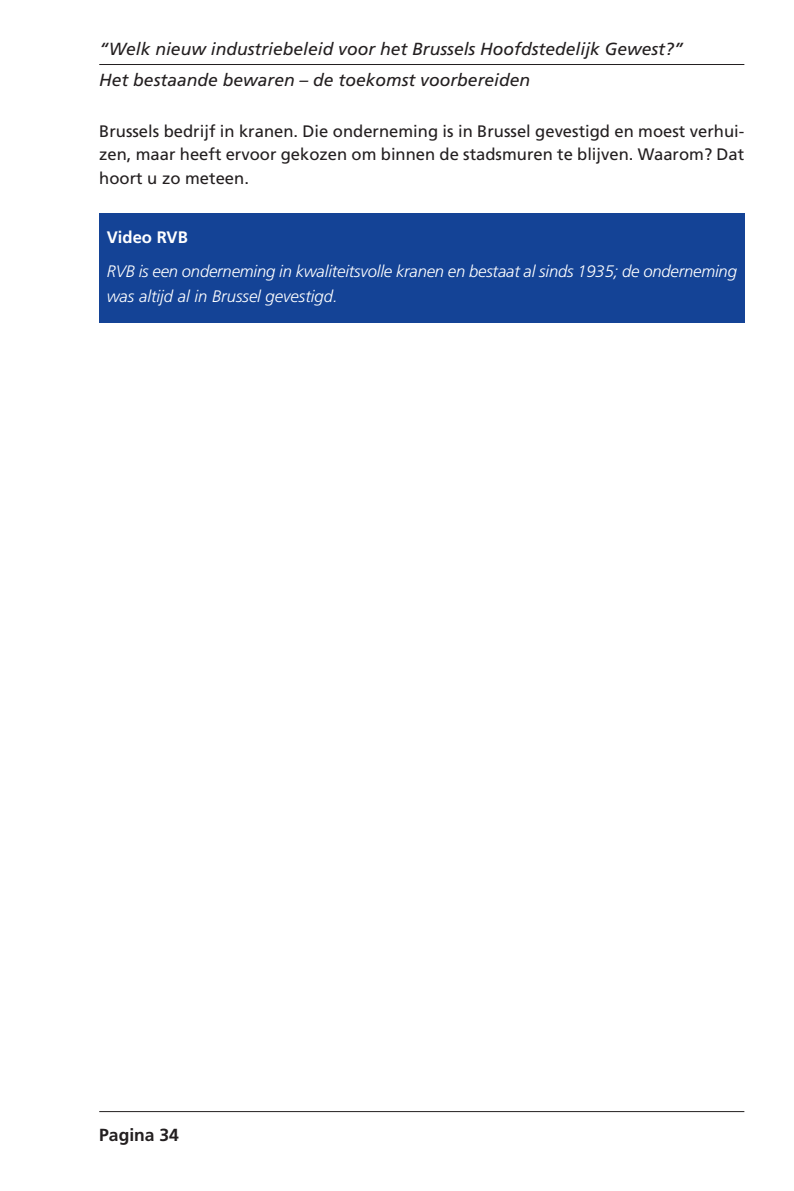
<style>
.page{position:relative;width:794px;height:1191px;background:#fff}
.page>*{position:absolute;margin:0;border:0;box-sizing:border-box;transform-origin:0 0}
.t1{font:italic 17.5px/31px "Frutiger LT Std";color:#231f20}
.t2{font:700 17.5px "Frutiger LT Std";color:#231f20}
.t3{font:16.62px/23.6px "Frutiger LT Std";color:#231f20;text-align:justify}
.t4{font:italic 300 16.62px/24.5px "Frutiger LT Std";letter-spacing:-.01em;color:#fff}
.t5{font:700 16.62px "Frutiger LT Std";color:#fff}
</style>
<div class="page">
<div style="left:99px;top:213px;width:645px;height:110px;background:#144396"></div>
<hr style="left:99px;top:64px;width:645px;height:1px;background:#231f20">
<hr style="left:99px;top:1111px;width:645px;height:1px;background:#231f20">
<p class="t1" style="left:99px;top:35px;width:586px">“Welk nieuw industriebeleid voor het Brussels Hoofdstedelijk Gewest?”<br>Het bestaande bewaren – de toekomst voorbereiden</p>
<p class="t3" style="left:99px;top:120px;width:646px">Brussels bedrijf in kranen. Die onderneming is in Brussel gevestigd en moest verhui&shy;zen, maar heeft ervoor gekozen om binnen de stadsmuren te blijven. Waarom? Dat hoort u zo meteen.</p>
<p class="t5" style="left:107px;top:230px;width:83px">Video RVB</p>
<p class="t4" style="left:107px;top:261px;width:631px">RVB is een onderneming in kwaliteitsvolle kranen en bestaat al sinds 1935; de onderneming was altijd al in Brussel gevestigd.</p>
<p class="t2" style="left:99px;top:1128px;width:81px">Pagina 34</p>
</div>
